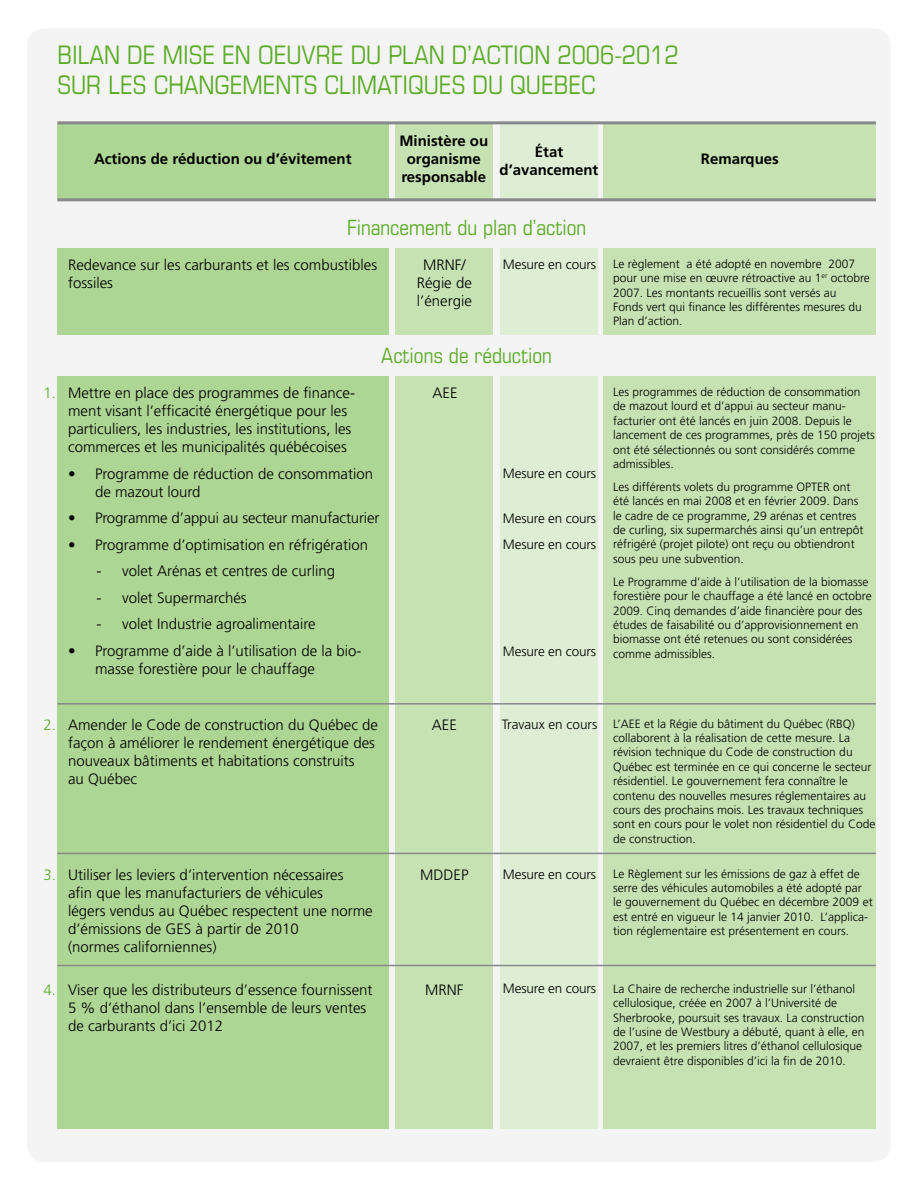
<style>
.page{position:relative;width:918px;height:1188px;background:#fff}
.page>*{position:absolute;margin:0;border:0;box-sizing:border-box;transform-origin:0 0}
.t1{font:condensed 25.5px/30.6px "Eurostile";color:#5bac26}
.t2{font:condensed 21px "Eurostile";color:#5bac26}
.t3{font:300 15px/18px "Frutiger";color:#000}
.t4{font:700 15px/18px "Frutiger";color:#000;text-align:center}
.t5{font:300 15px "Frutiger";color:#5bac26}
.t6{font:300 13.5px/26.1px "Frutiger";letter-spacing:-.01em;color:#000}
.t7{font:300 12px/14.4px "Frutiger";color:#000}
</style>
<div class="page">
<div style="left:27px;top:28px;width:864px;height:1134px;background:#f4f4f5;border-radius:18px"></div>
<div style="left:57px;top:124px;width:332px;height:76px;background:#add593"></div>
<div style="left:395px;top:124px;width:98px;height:76px;background:#c6e2b3"></div>
<div style="left:500px;top:124px;width:97px;height:76px;background:#deeed4"></div>
<div style="left:604px;top:124px;width:272px;height:76px;background:#c6e2b3"></div>
<div style="left:57px;top:248px;width:332px;height:86px;background:#add593"></div>
<div style="left:395px;top:248px;width:98px;height:86px;background:#c6e2b3"></div>
<div style="left:500px;top:248px;width:97px;height:86px;background:#deeed4"></div>
<div style="left:604px;top:248px;width:272px;height:86px;background:#c6e2b3"></div>
<div style="left:57px;top:376px;width:332px;height:752px;background:#add593"></div>
<div style="left:395px;top:376px;width:98px;height:752px;background:#c6e2b3"></div>
<div style="left:500px;top:376px;width:97px;height:752px;background:#deeed4"></div>
<div style="left:604px;top:376px;width:272px;height:752px;background:#c6e2b3"></div>
<hr style="left:57px;top:703px;width:819px;height:2px;background:#87888a">
<hr style="left:57px;top:853px;width:819px;height:1px;background:#87888a">
<hr style="left:57px;top:965px;width:819px;height:1px;background:#87888a">
<hr style="left:57px;top:198px;width:819px;height:3px;background:#87888a">
<hr style="left:57px;top:121px;width:819px;height:3px;background:#87888a">
<h1 class="t1" style="left:57px;top:39px;width:623px">BILAN DE MISE EN OEUVRE DU PLAN D’ACTION 2006-2012<br>SUR LES CHANGEMENTS CLIMATIQUES DU QUEBEC</h1>
<p class="t4" style="left:94px;top:150px;width:259px">Actions de réduction ou d’évitement</p>
<p class="t4" style="left:399px;top:132px;width:90px">Ministère ou organisme responsable</p>
<p class="t4" style="left:500px;top:143px;width:100px">État d’avancement</p>
<h2 class="t2" style="left:347px;top:214px;width:241px">Financement du plan d’action</h2>
<p class="t4" style="left:701px;top:150px;width:80px">Remarques</p>
<p class="t3" style="left:68px;top:256px;width:311px">Redevance sur les carburants et les combustibles fossiles</p>
<p class="t3" style="left:417px;top:256px;width:57px;text-align:center">MRNF/<br>Régie de l’énergie</p>
<p class="t6" style="left:503px;top:251px;width:95px">Mesure en cours</p>
<p class="t7" style="left:613px;top:257px;width:258px">Le règlement a été adopté en novembre 2007 pour une mise en œuvre rétroactive au 1<sup>er</sup> octobre 2007. Les montants recueillis sont versés au<br>Fonds vert qui finance les différentes mesures du Plan d’action.</p>
<h2 class="t2" style="left:381px;top:343px;width:172px">Actions de réduction</h2>
<p class="t5" style="left:43px;top:385px;width:14px">1.</p>
<p class="t3" style="left:68px;top:384px;width:288px">Mettre en place des programmes de finance&shy;ment visant l’efficacité énergétique pour les particuliers, les industries, les institutions, les commerces et les municipalités québécoises</p>
<p class="t3" style="left:95px;top:465px;width:280px;text-indent:-27px">• Programme de réduction de consommation de mazout lourd</p>
<p class="t3" style="left:68px;top:509px;width:313px">• Programme d’appui au secteur manufacturier</p>
<p class="t3" style="left:68px;top:536px;width:302px">• Programme d’optimisation en réfrigération</p>
<p class="t3" style="left:97px;top:562px;width:240px">- volet Arénas et centres de curling</p>
<p class="t3" style="left:97px;top:589px;width:152px">- volet Supermarchés</p>
<p class="t3" style="left:97px;top:615px;width:221px">- volet Industrie agroalimentaire</p>
<p class="t3" style="left:95px;top:642px;width:268px;text-indent:-27px">• Programme d’aide à l’utilisation de la bio&shy;masse forestière pour le chauffage</p>
<p class="t3" style="left:433px;top:384px;width:27px">AEE</p>
<p class="t6" style="left:503px;top:460px;width:95px">Mesure en cours</p>
<p class="t6" style="left:503px;top:505px;width:95px">Mesure en cours<br>Mesure en cours</p>
<p class="t6" style="left:503px;top:638px;width:95px">Mesure en cours</p>
<p class="t7" style="left:613px;top:385px;width:263px">Les programmes de réduction de consommation de mazout lourd et d’appui au secteur manu&shy;facturier ont été lancés en juin 2008. Depuis le lancement de ces programmes, près de 150 projets ont été sélectionnés ou sont considérés comme admissibles.</p>
<p class="t7" style="left:613px;top:480px;width:252px">Les différents volets du programme OPTER ont été lancés en mai 2008 et en février 2009. Dans le cadre de ce programme, 29 arénas et centres de curling, six supermarchés ainsi qu’un entrepôt réfrigéré (projet pilote) ont reçu ou obtiendront sous peu une subvention.</p>
<p class="t7" style="left:613px;top:575px;width:260px">Le Programme d’aide à l’utilisation de la biomasse forestière pour le chauffage a été lancé en octobre 2009. Cinq demandes d’aide financière pour des études de faisabilité ou d’approvisionnement en biomasse ont été retenues ou sont considérées comme admissibles.</p>
<p class="t5" style="left:43px;top:716px;width:14px">2.</p>
<p class="t3" style="left:68px;top:716px;width:312px">Amender le Code de construction du Québec de façon à améliorer le rendement énergétique des nouveaux bâtiments et habitations construits<br>au Québec</p>
<p class="t5" style="left:43px;top:866px;width:14px">3.</p>
<p class="t5" style="left:43px;top:981px;width:14px">4.</p>
<p class="t3" style="left:68px;top:866px;width:306px">Utiliser les leviers d’intervention nécessaires<br>afin que les manufacturiers de véhicules<br>légers vendus au Québec respectent une norme d’émissions de GES à partir de 2010<br>(normes californiennes)</p>
<p class="t3" style="left:68px;top:981px;width:306px">Viser que les distributeurs d’essence fournissent<br>5 % d’éthanol dans l’ensemble de leurs ventes de carburants d’ici 2012</p>
<p class="t3" style="left:432px;top:716px;width:27px">AEE</p>
<p class="t3" style="left:420px;top:866px;width:50px">MDDEP</p>
<p class="t6" style="left:502px;top:711px;width:97px">Travaux en cours</p>
<p class="t6" style="left:503px;top:861px;width:95px">Mesure en cours</p>
<p class="t7" style="left:613px;top:717px;width:264px">L’AEE et la Régie du bâtiment du Québec (RBQ) collaborent à la réalisation de cette mesure. La révision technique du Code de construction du Québec est terminée en ce qui concerne le secteur résidentiel. Le gouvernement fera connaître le contenu des nouvelles mesures réglementaires au cours des prochains mois. Les travaux techniques sont en cours pour le volet non résidentiel du Code de construction.</p>
<p class="t7" style="left:613px;top:866px;width:261px">Le Règlement sur les émissions de gaz à effet de serre des véhicules automobiles a été adopté par le gouvernement du Québec en décembre 2009 et est entré en vigueur le 14 janvier 2010. L’applica&shy;tion réglementaire est présentement en cours.</p>
<p class="t3" style="left:425px;top:981px;width:40px">MRNF</p>
<p class="t6" style="left:503px;top:976px;width:95px">Mesure en cours</p>
<p class="t7" style="left:613px;top:982px;width:253px">La Chaire de recherche industrielle sur l’éthanol cellulosique, créée en 2007 à l’Université de Sherbrooke, poursuit ses travaux. La construction de l’usine de Westbury a débuté, quant à elle, en 2007, et les premiers litres d’éthanol cellulosique devraient être disponibles d’ici la fin de 2010.</p>
</div>
